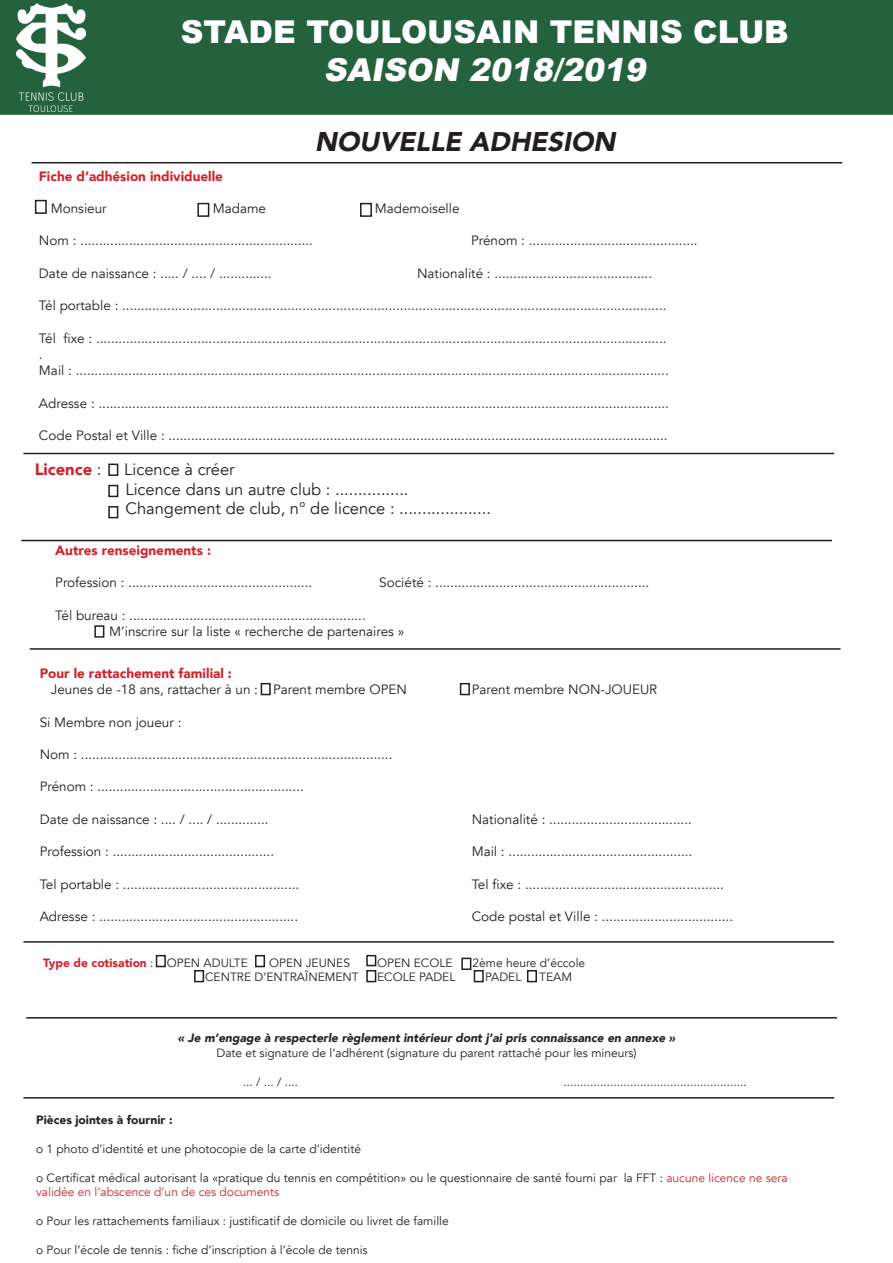
<style>
.page{position:relative;width:893px;height:1263px;background:#fff}
.page>*{position:absolute;margin:0;border:0;box-sizing:border-box;transform-origin:0 0}
.t1{font:900 31.5px "Arial";color:#fff}
.t2{font:italic 900 31.5px "Arial";color:#fff}
.t3{font:italic 900 27px "Avenir";color:#231f20}
.t4{font:16.5px/19.8px "Avenir";color:#231f20}
.t5{font:900 16.5px "Avenir";color:#d1232a}
.t6{font:13.5px/16.2px "Avenir";color:#231f20}
.t7{font:900 13.5px "Avenir";color:#d1232a}
.t8{font:12px/14.4px "Avenir";color:#231f20}
.t9{font:italic 900 12px "Avenir";color:#231f20}
.t10{font:900 12px "Avenir";color:#d1232a}
.t11{font:900 12px "Avenir";color:#231f20}
.s1{font-weight:400;color:#231f20}
.s2{color:#d1232a}
</style>
<div class="page">
<div style="left:1px;top:1px;width:891px;height:113px;background:#24623d"></div>
<img style="left:16px;top:3px;width:69px;height:109px">
<div style="left:0;top:0;width:893px;height:115px;border:2px solid #24623d"></div>
<hr style="left:23px;top:453px;width:811px;height:1px;background:#231f20">
<hr style="left:21px;top:540px;width:811px;height:1px;background:#231f20">
<hr style="left:32px;top:162px;width:810px;height:1px;background:#231f20">
<hr style="left:30px;top:648px;width:810px;height:2px;background:#231f20">
<div style="left:527px;top:970px;width:10px;height:12px;border:2px solid #231f20"></div>
<div style="left:366px;top:955px;width:10px;height:11px;border:2px solid #231f20"></div>
<hr style="left:23px;top:941px;width:811px;height:2px;background:#231f20">
<hr style="left:26px;top:1017px;width:811px;height:1px;background:#231f20">
<hr style="left:23px;top:1097px;width:811px;height:1px;background:#231f20">
<div style="left:108px;top:464px;width:10px;height:12px;border:2px solid #231f20"></div>
<div style="left:108px;top:485px;width:10px;height:12px;border:2px solid #231f20"></div>
<div style="left:108px;top:506px;width:10px;height:12px;border:2px solid #231f20"></div>
<div style="left:94px;top:625px;width:10px;height:13px;border:2px solid #231f20"></div>
<div style="left:460px;top:683px;width:10px;height:12px;border:2px solid #231f20"></div>
<div style="left:156px;top:955px;width:10px;height:12px;border:2px solid #231f20"></div>
<div style="left:474px;top:970px;width:10px;height:12px;border:2px solid #231f20"></div>
<div style="left:255px;top:955px;width:10px;height:12px;border:2px solid #231f20"></div>
<div style="left:461px;top:958px;width:10px;height:12px;border:2px solid #231f20"></div>
<div style="left:366px;top:970px;width:10px;height:12px;border:2px solid #231f20"></div>
<div style="left:194px;top:970px;width:10px;height:12px;border:2px solid #231f20"></div>
<div style="left:197px;top:203px;width:12px;height:14px;border:2px solid #231f20"></div>
<div style="left:35px;top:200px;width:12px;height:14px;border:2px solid #231f20"></div>
<div style="left:360px;top:203px;width:12px;height:14px;border:2px solid #231f20"></div>
<div style="left:261px;top:683px;width:10px;height:12px;border:2px solid #231f20"></div>
<h1 class="t1" style="left:181px;top:9px;width:609px">STADE TOULOUSAIN TENNIS CLUB</h1>
<h1 class="t2" style="left:324px;top:47px;width:330px">SAISON 2018/2019</h1>
<h2 class="t3" style="left:315px;top:118px;width:310px">NOUVELLE ADHESION</h2>
<p class="t7" style="left:39px;top:164px;width:186px">Fiche d’adhésion individuelle</p>
<p class="t6" style="left:39px;top:201px;width:69px">o Monsieur</p>
<p class="t6" style="left:201px;top:201px;width:67px">o Madame</p>
<p class="t6" style="left:363px;top:201px;width:98px">o Mademoiselle</p>
<p class="t6" style="left:39px;top:233px;width:275px">Nom : ..............................................................</p>
<p class="t6" style="left:471px;top:233px;width:228px">Prénom : .............................................</p>
<p class="t6" style="left:39px;top:265px;width:234px">Date de naissance : ..... / .... / ..............</p>
<p class="t6" style="left:417px;top:265px;width:237px">Nationalité : ..........................................</p>
<p class="t6" style="left:39px;top:298px;width:629px">Tél portable : .................................................................................................................................................</p>
<p class="t6" style="left:39px;top:330px;width:631px">Tél fixe : ........................................................................................................................................................ .<br>Mail : ..............................................................................................................................................................</p>
<p class="t6" style="left:39px;top:395px;width:631px">Adresse : ........................................................................................................................................................</p>
<p class="t6" style="left:39px;top:427px;width:630px">Code Postal et Ville : .....................................................................................................................................</p>
<p class="t5" style="left:35px;top:455px;width:68px">Licence <span class="s1">:</span></p>
<p class="t4" style="left:124px;top:459px;width:368px">Licence à créer<br>Licence dans un autre club : ................<br>Changement de club, n° de licence : ....................</p>
<p class="t7" style="left:55px;top:538px;width:157px">Autres renseignements :</p>
<p class="t6" style="left:55px;top:575px;width:258px">Profession : .................................................</p>
<p class="t6" style="left:379px;top:575px;width:271px">Société : .........................................................</p>
<p class="t6" style="left:109px;top:607px;width:296px;text-indent:-54px">Tél bureau : ...............................................................<br>M’inscrire sur la liste « recherche de partenaires »</p>
<p class="t7" style="left:40px;top:662px;width:194px">Pour le rattachement familial :</p>
<p class="t6" style="left:51px;top:682px;width:358px">Jeunes de -18 ans, rattacher à un : Parent membre OPEN</p>
<p class="t6" style="left:472px;top:682px;width:187px">Parent membre NON-JOUEUR</p>
<p class="t6" style="left:40px;top:714px;width:143px">Si Membre non joueur :</p>
<p class="t6" style="left:40px;top:746px;width:354px">Nom : ...................................................................................</p>
<p class="t6" style="left:40px;top:779px;width:266px">Prénom : .......................................................</p>
<p class="t6" style="left:40px;top:811px;width:230px">Date de naissance : .... / .... / ..............</p>
<p class="t6" style="left:472px;top:811px;width:222px">Nationalité : ......................................</p>
<p class="t6" style="left:40px;top:844px;width:236px">Profession : ...........................................</p>
<p class="t6" style="left:472px;top:844px;width:222px">Mail : .................................................</p>
<p class="t6" style="left:40px;top:876px;width:261px">Tel portable : ...............................................</p>
<p class="t6" style="left:472px;top:876px;width:254px">Tel fixe : .....................................................</p>
<p class="t6" style="left:40px;top:908px;width:260px">Adresse : .....................................................</p>
<p class="t6" style="left:472px;top:908px;width:263px">Code postal et Ville : ...................................</p>
<p class="t10" style="left:43px;top:952px;width:206px">Type de cotisation <span class="s1">: OPEN ADULTE</span></p>
<p class="t8" style="left:269px;top:956px;width:82px">OPEN JEUNES</p>
<p class="t8" style="left:377px;top:956px;width:77px">OPEN ECOLE</p>
<p class="t8" style="left:472px;top:956px;width:114px">2ème heure d’éccole</p>
<p class="t8" style="left:205px;top:970px;width:155px">CENTRE D’ENTRAÎNEMENT</p>
<p class="t8" style="left:377px;top:970px;width:80px">ECOLE PADEL</p>
<p class="t8" style="left:485px;top:970px;width:38px">PADEL</p>
<p class="t8" style="left:539px;top:970px;width:34px">TEAM</p>
<p class="t9" style="left:178px;top:1028px;width:499px">« Je m’engage à respecterle règlement intérieur dont j’ai pris connaissance en annexe »</p>
<p class="t8" style="left:217px;top:1046px;width:422px">Date et signature de l’adhérent (signature du parent rattaché pour les mineurs)</p>
<p class="t8" style="left:243px;top:1074px;width:57px">... / ... / ....</p>
<p class="t8" style="left:563px;top:1074px;width:185px">.......................................................</p>
<p class="t11" style="left:36px;top:1110px;width:138px">Pièces jointes à fournir :</p>
<p class="t8" style="left:36px;top:1142px;width:326px">o 1 photo d’identité et une photocopie de la carte d’identité</p>
<p class="t8" style="left:36px;top:1171px;width:753px">o Certificat médical autorisant la «pratique du tennis en compétition» ou le questionnaire de santé fourni par la FFT : <span class="s2">aucune licence ne sera validée en l’abscence d’un de ces documents</span></p>
<p class="t8" style="left:36px;top:1214px;width:414px">o Pour les rattachements familiaux : justificatif de domicile ou livret de famille</p>
<p class="t8" style="left:36px;top:1243px;width:333px">o Pour l’école de tennis : fiche d’inscription à l’école de tennis</p>
</div>
